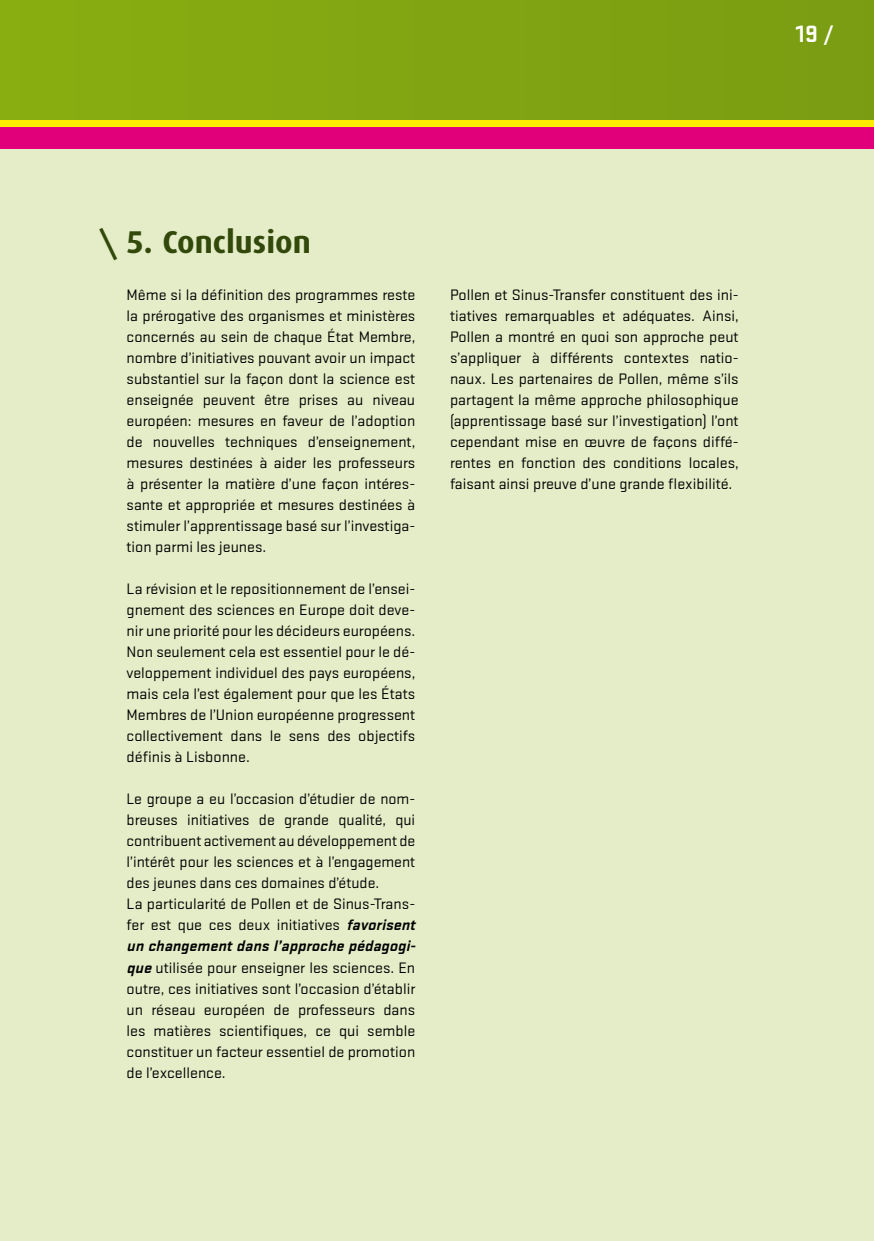
<style>
.page{position:relative;width:874px;height:1241px;background:#fff}
.page>*{position:absolute;margin:0;border:0;box-sizing:border-box;transform-origin:0 0}
.t1{font:700 31.5px "Dax";color:#32490b}
.t2{font:700 24.5px "Stratum No 1";color:#fff}
.t3{font:15.75px/21px "Stratum No 1";color:#000;text-align:justify}
.s1{font-weight:700;font-style:italic}
</style>
<div class="page">
<div style="left:0;top:0;width:873px;height:1240px;background:#e4edc7"></div>
<div style="left:0;top:0;width:873px;height:149px;background:#81a512"></div>
<div style="left:0;top:126px;width:873px;height:23px;background:#e2007a"></div>
<div style="left:0;top:121px;width:873px;height:6px;background:#ffec00"></div>
<h2 class="t2" style="left:795px;top:20px;width:40px">19 /</h2>
<h1 class="t1" style="left:99px;top:224px;width:213px">\ 5. Conclusion</h1>
<p class="t3" style="left:126px;top:284px;width:290px">Même si la définition des programmes reste la prérogative des organismes et ministères concernés au sein de chaque État Membre, nombre d’initiatives pouvant avoir un impact substantiel sur la façon dont la science est enseignée peuvent être prises au niveau européen: mesures en faveur de l’adoption de nouvelles techniques d’enseignement, mesures destinées à aider les professeurs à présenter la matière d’une façon intéres&shy;sante et appropriée et mesures destinées à stimuler l’apprentissage basé sur l’investiga&shy;tion parmi les jeunes.</p>
<p class="t3" style="left:126px;top:578px;width:290px">La révision et le repositionnement de l’ensei&shy;gnement des sciences en Europe doit deve&shy;nir une priorité pour les décideurs européens.<br>Non seulement cela est essentiel pour le dé&shy;veloppement individuel des pays européens, mais cela l’est également pour que les États Membres de l’Union européenne progressent collectivement dans le sens des objectifs définis à Lisbonne.</p>
<p class="t3" style="left:126px;top:788px;width:294px;text-align:left">Le groupe a eu l’occasion d’étudier de nom&shy;breuses initiatives de grande qualité, qui contribuent activement au développement de l’intérêt pour les sciences et à l’engagement des jeunes dans ces domaines d’étude.<br>La particularité de Pollen et de Sinus-Trans&shy;fer est que ces deux initiatives <span class="s1">favorisent un changementdans l’approche pédagogi&shy;que</span> utilisée pour enseigner les sciences. En outre, ces initiatives sont l’occasion d’établir un réseau européen de professeurs dans les matières scientifiques, ce qui semble constituer un facteur essentiel de promotion de l’excellence.</p>
<p class="t3" style="left:450px;top:284px;width:290px">Pollen et Sinus-Transfer constituent des ini&shy;tiatives remarquables et adéquates. Ainsi, Pollen a montré en quoi son approche peut s’appliquer à différents contextes natio&shy;naux. Les partenaires de Pollen, même s’ils partagent la même approche philosophique (apprentissage basé sur l’investigation) l’ont cependant mise en œuvre de façons diffé&shy;rentes en fonction des conditions locales, faisant ainsi preuve d’une grande flexibilité.</p>
</div>
